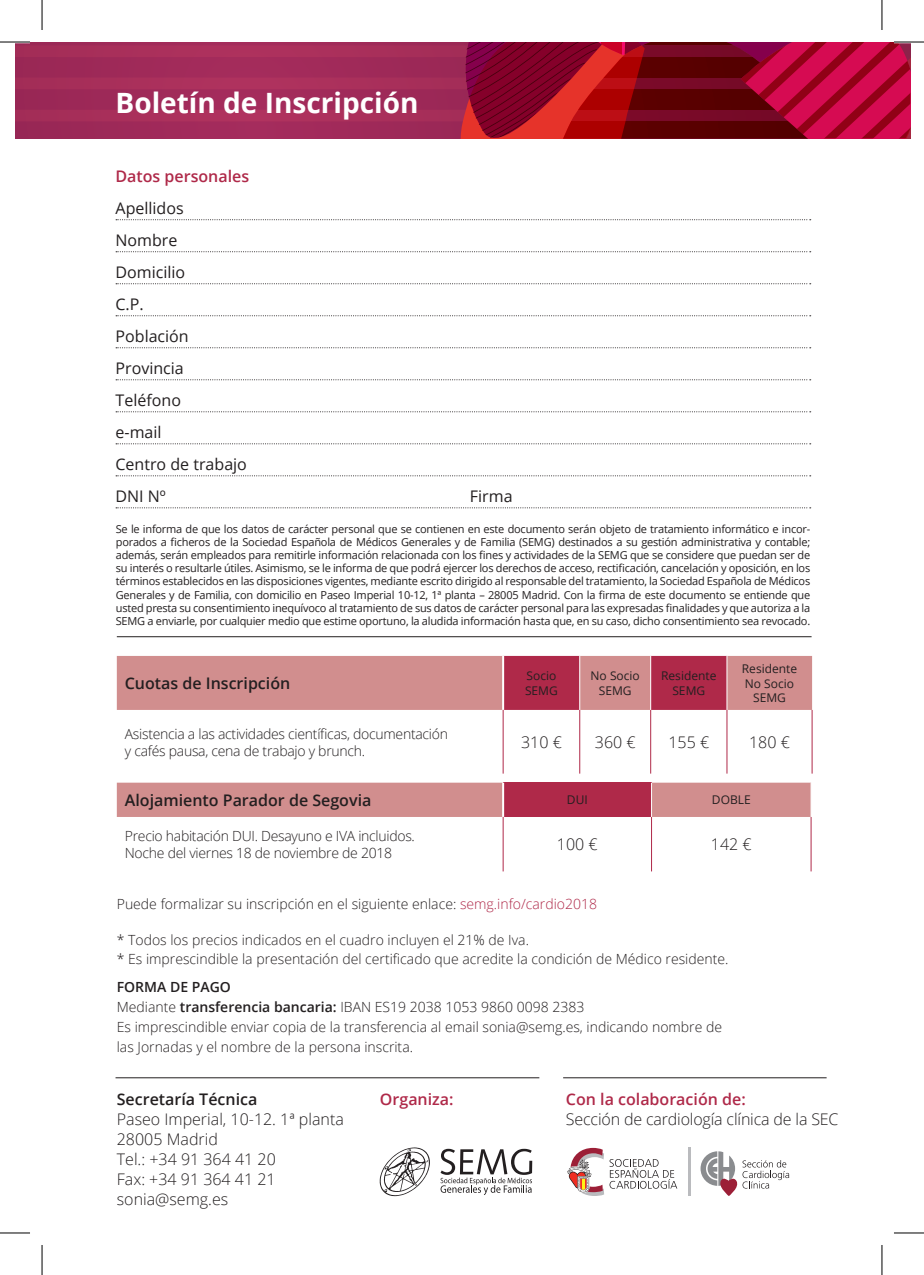
<style>
.page{position:relative;width:924px;height:1275px;background:#fff}
.page>*{position:absolute;margin:0;border:0;box-sizing:border-box;transform-origin:0 0}
.Título_3{font:700 28px "Open Sans";color:#fff}
.Texto_Tabla{font:300 16px "Open Sans";color:#231f20}
.Datos_Subrayados{font:16px "Open Sans";color:#231f20}
.Texto_Tabla-2{font:600 16px "Open Sans";color:#231f20}
.Título_2{font:300 16px/20px "Open Sans";letter-spacing:-.01em;color:#231f20}
.Título_2-2{font:600 16px "Open Sans";color:#af2949}
.Texto_Tabla-3{font:300 14px "Open Sans";color:#231f20}
.Texto_Tabla-4{font:300 14px "Open Sans";letter-spacing:-.02em;color:#231f20}
.Texto_Tabla-5{font:600 14px "Open Sans";color:#231f20}
.Texto_Tabla-6{font:12px/14.4px "Open Sans";color:#231f20;text-align:center}
.nota{font:11px/13.2px "Open Sans";letter-spacing:-.02em;color:#231f20;text-align:justify}
.s1{color:#af2949}
.s2{font-weight:600}
.s3{font-weight:600;color:#af2949}
</style>
<div class="page">
<svg style="left:15px;top:42px;width:894px;height:97px;background:#9d1a3f"></svg>
<hr style="left:687px;top:1147px;width:3px;height:49px;background:#babbbe">
<svg style="left:567px;top:1148px;width:110px;height:48px"></svg>
<svg style="left:700px;top:1151px;width:88px;height:45px"></svg>
<svg style="left:379px;top:1147px;width:51px;height:49px"></svg>
<svg style="left:440px;top:1148px;width:92px;height:47px"></svg>
<svg style="left:117px;top:656px;width:694px;height:54px;background:#c9787f"></svg>
<hr style="left:502px;top:656px;width:2px;height:54px;background:#fff">
<hr style="left:579px;top:710px;width:1px;height:63px;background:#af2949">
<hr style="left:650px;top:710px;width:1px;height:63px;background:#af2949">
<hr style="left:726px;top:710px;width:1px;height:63px;background:#af2949">
<hr style="left:579px;top:656px;width:1px;height:54px;background:#fff">
<hr style="left:650px;top:656px;width:1px;height:54px;background:#fff">
<hr style="left:502px;top:710px;width:1px;height:63px;background:#af2949">
<hr style="left:811px;top:710px;width:1px;height:63px;background:#af2949">
<hr style="left:726px;top:656px;width:1px;height:54px;background:#fff">
<div style="left:117px;top:782px;width:693px;height:35px;background:#d18e8e"></div>
<div style="left:503px;top:782px;width:148px;height:35px;background:#af2949"></div>
<hr style="left:502px;top:782px;width:2px;height:35px;background:#fff">
<hr style="left:650px;top:817px;width:1px;height:54px;background:#af2949">
<hr style="left:810px;top:817px;width:1px;height:54px;background:#af2949">
<hr style="left:650px;top:782px;width:1px;height:35px;background:#fff">
<hr style="left:502px;top:817px;width:1px;height:54px;background:#af2949">
<hr style="left:115px;top:1077px;width:424px;height:1px;background:#231f20">
<hr style="left:563px;top:1077px;width:263px;height:1px;background:#231f20">
<hr style="left:117px;top:636px;width:694px;height:1px;background:#231f20">
<svg style="left:116px;top:219px;width:694px;height:1px"></svg>
<svg style="left:116px;top:251px;width:694px;height:1px"></svg>
<svg style="left:116px;top:283px;width:694px;height:1px"></svg>
<svg style="left:116px;top:315px;width:694px;height:1px"></svg>
<svg style="left:116px;top:347px;width:694px;height:1px"></svg>
<svg style="left:116px;top:379px;width:694px;height:1px"></svg>
<svg style="left:116px;top:411px;width:694px;height:1px"></svg>
<svg style="left:116px;top:443px;width:694px;height:1px"></svg>
<svg style="left:116px;top:475px;width:694px;height:1px"></svg>
<svg style="left:116px;top:507px;width:694px;height:1px"></svg>
<hr style="left:0;top:42px;width:30px;height:1px;background:#000">
<hr style="left:893px;top:42px;width:30px;height:1px;background:#000">
<hr style="left:0;top:1232px;width:30px;height:1px;background:#000">
<hr style="left:893px;top:1232px;width:30px;height:1px;background:#000">
<hr style="left:42px;top:0;width:1px;height:30px;background:#000">
<hr style="left:42px;top:1245px;width:1px;height:30px;background:#000">
<hr style="left:881px;top:0;width:1px;height:30px;background:#000">
<hr style="left:881px;top:1245px;width:1px;height:30px;background:#000">
<p class="Título_3" style="left:115px;top:83px;width:304px">Boletín de Inscripción</p>
<p class="Título_2-2" style="left:115px;top:165px;width:135px">Datos personales</p>
<p class="Datos_Subrayados" style="left:115px;top:197px;width:70px">Apellidos</p>
<p class="Datos_Subrayados" style="left:115px;top:229px;width:63px">Nombre</p>
<p class="Datos_Subrayados" style="left:115px;top:261px;width:71px">Domicilio</p>
<p class="Datos_Subrayados" style="left:115px;top:293px;width:30px">C.P.</p>
<p class="Datos_Subrayados" style="left:115px;top:325px;width:75px">Población</p>
<p class="Datos_Subrayados" style="left:115px;top:357px;width:70px">Provincia</p>
<p class="Datos_Subrayados" style="left:115px;top:389px;width:67px">Teléfono</p>
<p class="Datos_Subrayados" style="left:115px;top:421px;width:48px">e-mail</p>
<p class="Datos_Subrayados" style="left:115px;top:453px;width:133px">Centro de trabajo</p>
<p class="Datos_Subrayados" style="left:115px;top:485px;width:52px">DNI Nº</p>
<p class="Datos_Subrayados" style="left:470px;top:485px;width:44px">Firma</p>
<p class="nota" style="left:116px;top:522px;width:695px">Se le informa de que los datos de carácter personal que se contienen en este documento serán objeto de tratamiento informático e incor&shy;porados a ficheros de la Sociedad Española de Médicos Generales y de Familia (SEMG) destinados a su gestión administrativa y contable; además, serán empleados para remitirle información relacionada con los fines y actividades de la SEMG que se considere que puedan ser de su interés o resultarle útiles. Asimismo, se le informa de que podrá ejercer los derechos de acceso, rectificación, cancelación y oposición, en los términos establecidos en las disposiciones vigentes, mediante escrito dirigido al responsable del tratamiento, la Sociedad Española de Médicos Generales y de Familia, con domicilio en Paseo Imperial 10-12, 1ª planta – 28005 Madrid. Con la firma de este documento se entiende que usted presta su consentimiento inequívoco al tratamiento de sus datos de carácter personal para las expresadas finalidades y que autoriza a la SEMG a enviarle, por cualquier medio que estime oportuno, la aludida información hasta que, en su caso, dicho consentimiento sea revocado.</p>
<p class="Texto_Tabla-2" style="left:125px;top:672px;width:167px">Cuotas de Inscripción</p>
<p class="Texto_Tabla-4" style="left:125px;top:724px;width:324px">Asistencia a las actividades científicas, documentación</p>
<p class="Texto_Tabla-4" style="left:125px;top:741px;width:242px">y cafés pausa, cena de trabajo y brunch.</p>
<p class="Texto_Tabla-6" style="left:526px;top:668px;width:31px">Socio</p>
<p class="Texto_Tabla-6" style="left:524px;top:683px;width:34px">SEMG</p>
<p class="Texto_Tabla-6" style="left:590px;top:668px;width:51px">No Socio</p>
<p class="Texto_Tabla-6" style="left:598px;top:683px;width:34px">SEMG</p>
<p class="Texto_Tabla-6" style="left:660px;top:668px;width:57px">Residente</p>
<p class="Texto_Tabla-6" style="left:672px;top:683px;width:34px">SEMG</p>
<p class="Texto_Tabla-6" style="left:741px;top:661px;width:57px">Residente</p>
<p class="Texto_Tabla-6" style="left:744px;top:675px;width:51px">No Socio<br>SEMG</p>
<p class="Texto_Tabla" style="left:521px;top:731px;width:42px">310 €</p>
<p class="Texto_Tabla" style="left:594px;top:731px;width:42px">360 €</p>
<p class="Texto_Tabla" style="left:668px;top:731px;width:42px">155 €</p>
<p class="Texto_Tabla" style="left:748px;top:731px;width:42px">180 €</p>
<p class="Texto_Tabla-2" style="left:125px;top:789px;width:248px">Alojamiento Parador de Segovia</p>
<p class="Texto_Tabla-6" style="left:566px;top:792px;width:22px">DUI</p>
<p class="Texto_Tabla-6" style="left:711px;top:792px;width:40px">DOBLE</p>
<p class="Texto_Tabla-4" style="left:125px;top:826px;width:291px">Precio habitación DUI. Desayuno e IVA incluidos.</p>
<p class="Texto_Tabla-4" style="left:125px;top:843px;width:269px">Noche del viernes 18 de noviembre de 2018</p>
<p class="Texto_Tabla" style="left:556px;top:833px;width:42px">100 €</p>
<p class="Texto_Tabla" style="left:710px;top:833px;width:42px">142 €</p>
<p class="Texto_Tabla-3" style="left:117px;top:894px;width:481px">Puede formalizar su inscripción en el siguiente enlace: <span class="s1">semg.info/cardio2018</span></p>
<p class="Texto_Tabla-3" style="left:117px;top:930px;width:413px">* Todos los precios indicados en el cuadro incluyen el 21% de Iva.</p>
<p class="Texto_Tabla-3" style="left:117px;top:949px;width:612px">* Es imprescindible la presentación del certificado que acredite la condición de Médico residente.</p>
<p class="Texto_Tabla-5" style="left:117px;top:977px;width:116px">FORMA DE PAGO</p>
<p class="Texto_Tabla-3" style="left:117px;top:997px;width:469px">Mediante <span class="s2">transferencia bancaria:</span> IBAN ES19 2038 1053 9860 0098 2383</p>
<p class="Texto_Tabla-3" style="left:117px;top:1017px;width:606px">Es imprescindible enviar copia de la transferencia al email sonia@semg.es, indicando nombre de</p>
<p class="Texto_Tabla-3" style="left:117px;top:1037px;width:297px">las Jornadas y el nombre de la persona inscrita.</p>
<p class="Título_2" style="left:565px;top:1088px;width:274px"><span class="s3">Con la colaboración de:<br></span>Sección de cardiología clínica de la SEC</p>
<p class="Texto_Tabla-2" style="left:117px;top:1088px;width:142px">Secretaría Técnica</p>
<p class="Texto_Tabla" style="left:117px;top:1108px;width:228px">Paseo Imperial, 10-12. 1ª planta</p>
<p class="Texto_Tabla" style="left:117px;top:1128px;width:103px">28005 Madrid</p>
<p class="Texto_Tabla" style="left:117px;top:1148px;width:160px">Tel.: +34 91 364 41 20</p>
<p class="Texto_Tabla" style="left:117px;top:1168px;width:160px">Fax: +34 91 364 41 21</p>
<p class="Texto_Tabla" style="left:117px;top:1188px;width:113px">sonia@semg.es</p>
<p class="Título_2-2" style="left:380px;top:1088px;width:75px">Organiza:</p>
</div>
